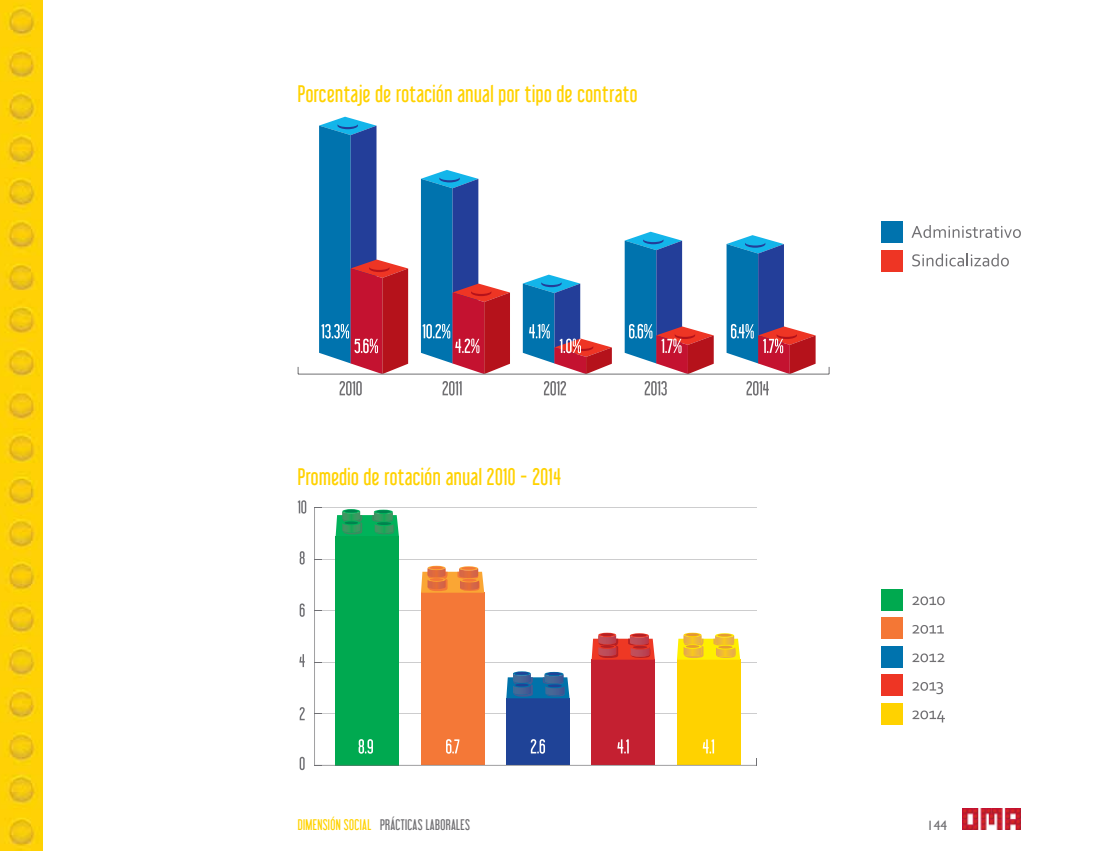
<style>
.page{position:relative;width:1106px;height:851px;background:#fff}
.page>*{position:absolute;margin:0;border:0;box-sizing:border-box;transform-origin:0 0}
.t1{font:21px "Libel Suit";letter-spacing:.025em;color:#ffd200}
.t2{font:13.5px "Libel Suit";letter-spacing:.025em;color:#717073}
.t3{font:13.5px "Humanist 521 BT";color:#717073}
.s1{color:#ffd200}
</style>
<div class="page">
<img style="left:962px;top:808px;width:58px;height:21px">
<img style="left:0;top:0;width:42px;height:850px">
<svg style="left:911px;top:225px;width:109px;height:13px"></svg>
<svg style="left:912px;top:253px;width:96px;height:13px"></svg>
<div style="left:881px;top:222px;width:21px;height:21px;background:#0073ae"></div>
<div style="left:881px;top:250px;width:21px;height:21px;background:#ee3524"></div>
<svg style="left:912px;top:596px;width:32px;height:9px"></svg>
<svg style="left:912px;top:625px;width:31px;height:8px"></svg>
<svg style="left:912px;top:653px;width:32px;height:9px"></svg>
<svg style="left:912px;top:682px;width:31px;height:12px"></svg>
<svg style="left:912px;top:710px;width:33px;height:12px"></svg>
<div style="left:881px;top:589px;width:21px;height:21px;background:#00a94f"></div>
<div style="left:881px;top:617px;width:21px;height:21px;background:#f47735"></div>
<div style="left:881px;top:646px;width:21px;height:21px;background:#0073ae"></div>
<div style="left:881px;top:674px;width:21px;height:21px;background:#ee3524"></div>
<div style="left:881px;top:703px;width:21px;height:21px;background:#ffd200"></div>
<hr style="left:298px;top:374px;width:531px;height:1px;background:#717073">
<svg style="left:339px;top:381px;width:23px;height:14px"></svg>
<svg style="left:442px;top:381px;width:19px;height:14px"></svg>
<svg style="left:544px;top:381px;width:22px;height:14px"></svg>
<svg style="left:644px;top:381px;width:22px;height:14px"></svg>
<svg style="left:746px;top:381px;width:23px;height:14px"></svg>
<svg style="left:319px;top:117px;width:89px;height:257px"></svg>
<svg style="left:421px;top:170px;width:89px;height:204px"></svg>
<svg style="left:523px;top:274px;width:89px;height:100px"></svg>
<svg style="left:624px;top:232px;width:89px;height:142px"></svg>
<svg style="left:726px;top:235px;width:89px;height:139px"></svg>
<svg style="left:300px;top:756px;width:5px;height:14px"></svg>
<svg style="left:300px;top:707px;width:5px;height:13px"></svg>
<svg style="left:299px;top:654px;width:6px;height:13px"></svg>
<svg style="left:300px;top:603px;width:5px;height:13px"></svg>
<svg style="left:300px;top:551px;width:5px;height:13px"></svg>
<svg style="left:298px;top:500px;width:8px;height:13px"></svg>
<svg style="left:314px;top:507px;width:443px;height:258px"></svg>
<p class="t1" style="left:298px;top:81px;width:341px">Porcentaje de rotación anual por tipo de contrato</p>
<p class="t1" style="left:298px;top:464px;width:265px">Promedio de rotación anual 2010 - 2014</p>
<p class="t2" style="left:298px;top:816px;width:174px"><span class="s1">DIMENSIÓN SOCIAL</span> PRÁCTICAS LABORALES</p>
<p class="t3" style="left:926px;top:816px;width:22px">144</p>
</div>
